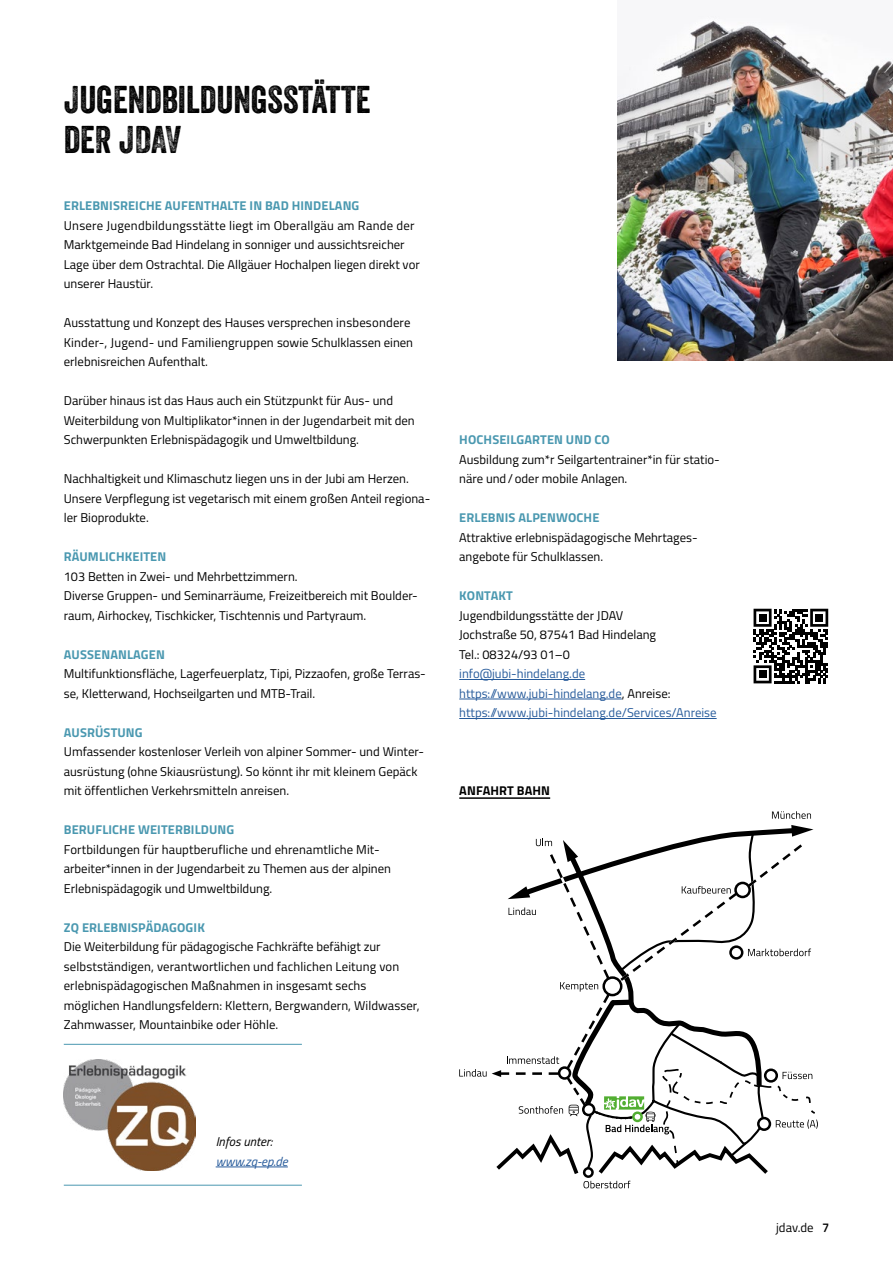
<style>
.page{position:relative;width:893px;height:1263px;background:#fff}
.page>*{position:absolute;margin:0;border:0;box-sizing:border-box;transform-origin:0 0}
.t1{font:37.5px/40.5px "Veneer Two";color:#000}
.t2{font:12.75px/19.5px "Titillium";color:#000}
.t3{font:700 12.75px "Titillium";letter-spacing:.01em;color:#4a98b0}
.t4{font:12.75px/19.5px "Titillium";color:#275b9b}
.t5{font:italic 12.75px "Titillium";color:#275b9b}
.t6{font:italic 12.75px "Titillium";color:#000}
.t7{font:700 12.75px "Titillium";letter-spacing:.01em;color:#000}
.s1{color:#000}
.s2{font-weight:600}
</style>
<div class="page">
<img style="left:617px;top:16px;width:276px;height:345px">
<svg style="left:753px;top:609px;width:75px;height:74px"></svg>
<div style="left:759px;top:614px;width:7px;height:8px;background:#000"></div>
<div style="left:815px;top:614px;width:8px;height:8px;background:#000"></div>
<div style="left:759px;top:670px;width:7px;height:8px;background:#000"></div>
<hr style="left:459px;top:679px;width:126px;height:1px;background:#275b9b">
<hr style="left:459px;top:699px;width:163px;height:1px;background:#275b9b">
<hr style="left:459px;top:718px;width:258px;height:1px;background:#275b9b">
<hr style="left:216px;top:1167px;width:72px;height:1px;background:#275b9b">
<img style="left:64px;top:1059px;width:132px;height:111px">
<hr style="left:64px;top:1044px;width:238px;height:1px;background:#4a98b0">
<hr style="left:64px;top:1185px;width:238px;height:1px;background:#4a98b0">
<svg style="left:772px;top:811px;width:39px;height:8px"></svg>
<svg style="left:459px;top:825px;width:359px;height:363px"></svg>
<hr style="left:459px;top:797px;width:91px;height:2px;background:#000">
<h1 class="t1" style="left:64px;top:79px;width:308px">JUGENDBILDUNGSSTÄTTE<br>DER JDAV</h1>
<p class="t3" style="left:64px;top:196px;width:297px">ERLEBNISREICHE AUFENTHALTE IN BAD HINDELANG</p>
<p class="t2" style="left:64px;top:215px;width:357px">Unsere Jugendbildungsstätte liegt im Oberallgäu am Rande der Marktgemeinde Bad Hindelang in sonniger und aussichtsreicher Lage über dem Ostrachtal. Die Allgäuer Hochalpen liegen direkt vor unserer Haustür.</p>
<p class="t2" style="left:64px;top:312px;width:351px">Ausstattung und Konzept des Hauses versprechen insbesondere<br>Kinder-, Jugend- und Familiengruppen sowie Schulklassen einen erlebnisreichen Aufenthalt.</p>
<p class="t2" style="left:64px;top:390px;width:352px">Darüber hinaus ist das Haus auch ein Stützpunkt für Aus- und<br>Weiterbildung von Multiplikator*innen in der Jugendarbeit mit den<br>Schwerpunkten Erlebnispädagogik und Umweltbildung.</p>
<p class="t2" style="left:64px;top:468px;width:368px">Nachhaltigkeit und Klimaschutz liegen uns in der Jubi am Herzen.<br>Unsere Verpflegung ist vegetarisch mit einem großen Anteil regiona&shy;ler Bioprodukte.</p>
<p class="t3" style="left:64px;top:547px;width:104px">RÄUMLICHKEITEN</p>
<p class="t2" style="left:64px;top:566px;width:356px">103 Betten in Zwei- und Mehrbettzimmern.<br>Diverse Gruppen- und Seminarräume, Freizeitbereich mit Boulder&shy;raum, Airhockey, Tischkicker, Tischtennis und Partyraum.</p>
<p class="t3" style="left:64px;top:644px;width:103px">AUSSENANLAGEN</p>
<p class="t2" style="left:64px;top:663px;width:363px">Multifunktionsfläche, Lagerfeuerplatz, Tipi, Pizzaofen, große Terras&shy;se, Kletterwand, Hochseilgarten und MTB-Trail.</p>
<p class="t3" style="left:64px;top:722px;width:80px">AUSRÜSTUNG</p>
<p class="t2" style="left:64px;top:741px;width:362px">Umfassender kostenloser Verleih von alpiner Sommer- und Winter&shy;ausrüstung (ohne Skiausrüstung). So könnt ihr mit kleinem Gepäck mit öffentlichen Verkehrsmitteln anreisen.</p>
<p class="t3" style="left:64px;top:820px;width:172px">BERUFLICHE WEITERBILDUNG</p>
<p class="t2" style="left:64px;top:839px;width:329px">Fortbildungen für hauptberufliche und ehrenamtliche Mit-- arbeiter*innen in der Jugendarbeit zu Themen aus der alpinen<br>Erlebnispädagogik und Umweltbildung.</p>
<p class="t3" style="left:64px;top:917px;width:143px">ZQ ERLEBNISPÄDAGOGIK</p>
<p class="t2" style="left:64px;top:936px;width:357px">Die Weiterbildung für pädagogische Fachkräfte befähigt zur selbstständigen, verantwortlichen und fachlichen Leitung von erlebnispädagogischen Maßnahmen in insgesamt sechs möglichen Handlungsfeldern: Klettern, Bergwandern, Wildwasser, Zahmwasser, Mountainbike oder Höhle.</p>
<p class="t3" style="left:459px;top:430px;width:152px">HOCHSEILGARTEN UND CO</p>
<p class="t2" style="left:459px;top:449px;width:262px">Ausbildung zum*r Seilgartentrainer*in für statio&shy;näre und/oder mobile Anlagen.</p>
<p class="t3" style="left:459px;top:508px;width:142px">ERLEBNIS ALPENWOCHE</p>
<p class="t2" style="left:459px;top:527px;width:238px">Attraktive erlebnispädagogische Mehrtages&shy;angebote für Schulklassen.</p>
<p class="t3" style="left:459px;top:586px;width:55px">KONTAKT</p>
<p class="t2" style="left:459px;top:605px;width:198px">Jugendbildungsstätte der JDAV<br>Jochstraße 50, 87541 Bad Hindelang<br>Tel.: 08324/93 01–0</p>
<p class="t4" style="left:459px;top:663px;width:259px">info@jubi-hindelang.de https://www.jubi-hindelang.de<span class="s1">, Anreise: </span>https://www.jubi-hindelang.de/Services/Anreise</p>
<p class="t7" style="left:459px;top:781px;width:92px">ANFAHRT BAHN</p>
<p class="t6" style="left:216px;top:1132px;width:58px">Infos unter:</p>
<p class="t5" style="left:216px;top:1152px;width:74px">www.zq-ep.de</p>
<p class="t2" style="left:776px;top:1217px;width:55px">jdav.de <span class="s2">7</span></p>
</div>
